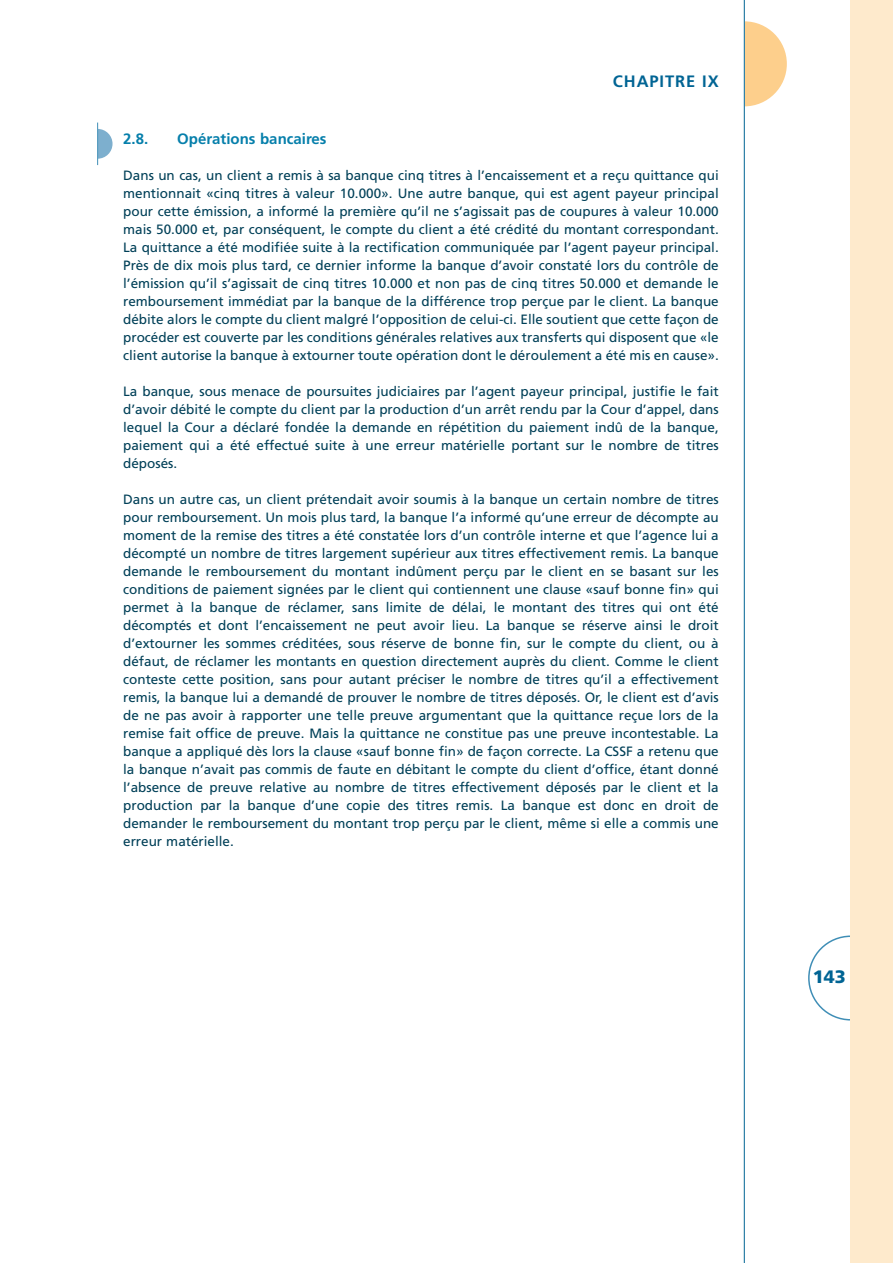
<style>
.page{position:relative;width:893px;height:1263px;background:#fff}
.page>*{position:absolute;margin:0;border:0;box-sizing:border-box;transform-origin:0 0}
.t1{font:900 18px "Frutiger";color:#006494}
.t2{font:700 16.5px "Frutiger";letter-spacing:.055em;color:#006494}
.t3{font:700 15px "Frutiger";color:#067fab}
.t4{font:13.5px/18px "Frutiger";color:#004058;text-align:justify}
</style>
<div class="page">
<svg style="left:808px;top:936px;width:42px;height:85px"></svg>
<div style="left:850px;top:0;width:42px;height:1263px;background:#feeacc"></div>
<div style="left:701px;top:21px;width:85px;height:85px;background:#fdcf8c;border-radius:50%"></div>
<div style="left:693px;top:0;width:51px;height:111px;background:#fff"></div>
<hr style="left:744px;top:0;width:1px;height:1263px;background:#006494">
<div style="left:83px;top:129px;width:29px;height:30px;background:#7dafce;border-radius:50%"></div>
<div style="left:66px;top:127px;width:32px;height:34px;background:#fff"></div>
<hr style="left:97px;top:123px;width:1px;height:42px;background:#3f8eb6">
<p class="t2" style="left:612px;top:75px;width:107px">CHAPITRE IX</p>
<p class="t3" style="left:123px;top:133px;width:27px">2.8.</p>
<p class="t3" style="left:177px;top:133px;width:151px">Opérations bancaires</p>
<p class="t4" style="left:123px;top:167px;width:597px">Dans un cas, un client a remis à sa banque cinq titres à l’encaissement et a reçu quittance qui mentionnait «cinq titres à valeur 10.000». Une autre banque, qui est agent payeur principal pour cette émission, a informé la première qu’il ne s’agissait pas de coupures à valeur 10.000 mais 50.000 et, par conséquent, le compte du client a été crédité du montant correspondant.<br>La quittance a été modifiée suite à la rectification communiquée par l’agent payeur principal.<br>Près de dix mois plus tard, ce dernier informe la banque d’avoir constaté lors du contrôle de l’émission qu’il s’agissait de cinq titres 10.000 et non pas de cinq titres 50.000 et demande le remboursement immédiat par la banque de la différence trop perçue par le client. La banque débite alors le compte du client malgré l’opposition de celui-ci. Elle soutient que cette façon de procéder est couverte par les conditions générales relatives aux transferts qui disposent que «le client autorise la banque à extourner toute opération dont le déroulement a été mis en cause».</p>
<p class="t4" style="left:123px;top:383px;width:597px">La banque, sous menace de poursuites judiciaires par l’agent payeur principal, justifie le fait d’avoir débité le compte du client par la production d’un arrêt rendu par la Cour d’appel, dans lequel la Cour a déclaré fondée la demande en répétition du paiement indû de la banque, paiement qui a été effectué suite à une erreur matérielle portant sur le nombre de titres déposés.</p>
<p class="t4" style="left:123px;top:491px;width:597px">Dans un autre cas, un client prétendait avoir soumis à la banque un certain nombre de titres pour remboursement. Un mois plus tard, la banque l’a informé qu’une erreur de décompte au moment de la remise des titres a été constatée lors d’un contrôle interne et que l’agence lui a décompté un nombre de titres largement supérieur aux titres effectivement remis. La banque demande le remboursement du montant indûment perçu par le client en se basant sur les conditions de paiement signées par le client qui contiennent une clause «sauf bonne fin» qui permet à la banque de réclamer, sans limite de délai, le montant des titres qui ont été décomptés et dont l’encaissement ne peut avoir lieu. La banque se réserve ainsi le droit d’extourner les sommes créditées, sous réserve de bonne fin, sur le compte du client, ou à défaut, de réclamer les montants en question directement auprès du client. Comme le client conteste cette position, sans pour autant préciser le nombre de titres qu’il a effectivement remis, la banque lui a demandé de prouver le nombre de titres déposés. Or, le client est d’avis de ne pas avoir à rapporter une telle preuve argumentant que la quittance reçue lors de la remise fait office de preuve. Mais la quittance ne constitue pas une preuve incontestable. La banque a appliqué dès lors la clause «sauf bonne fin» de façon correcte. La CSSF a retenu que la banque n’avait pas commis de faute en débitant le compte du client d’office, étant donné l’absence de preuve relative au nombre de titres effectivement déposés par le client et la production par la banque d’une copie des titres remis. La banque est donc en droit de demander le remboursement du montant trop perçu par le client, même si elle a commis une erreur matérielle.</p>
<h1 class="t1" style="left:812px;top:969px;width:35px">143</h1>
</div>
